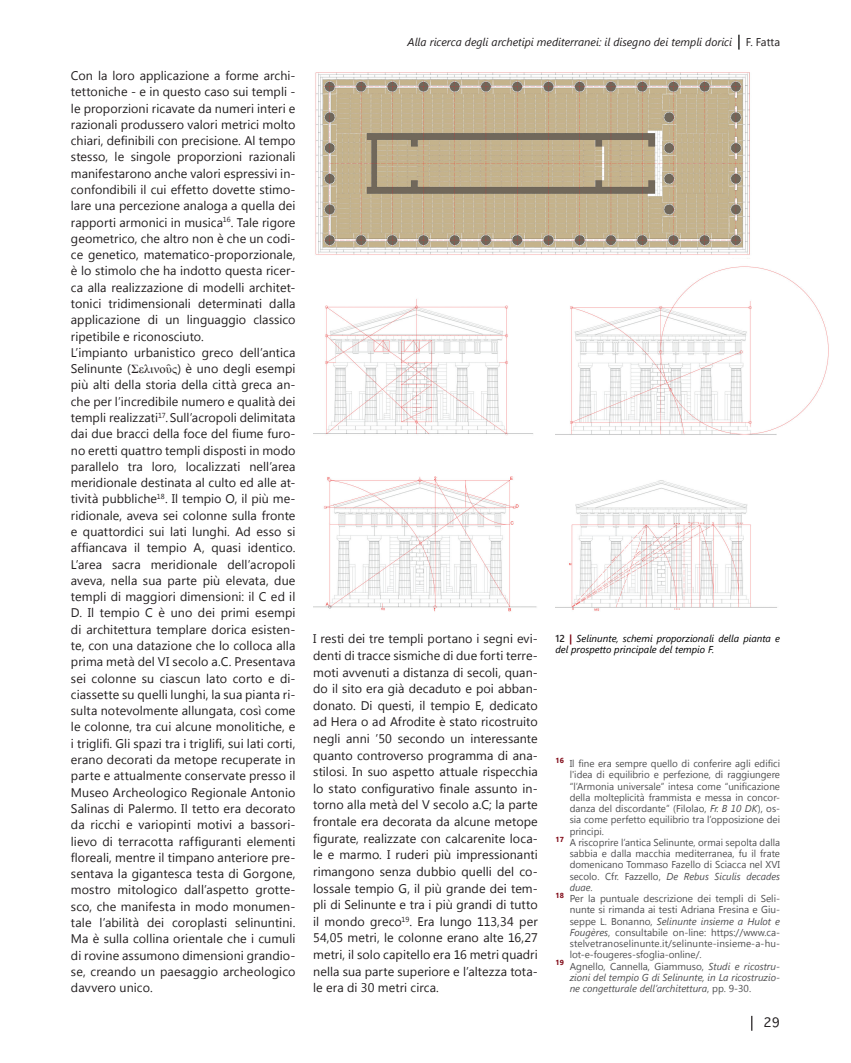
<style>
.page{position:relative;width:851px;height:1063px;background:#fff}
.page>*{position:absolute;margin:0;border:0;box-sizing:border-box;transform-origin:0 0}
.t1{font:12.5px/16.2px "Segoe UI";letter-spacing:.005em;color:#231f20}
.t2{font:12.5px "Sathu";color:#231f20}
.t3{font:italic 11.25px "Segoe UI";color:#231f20}
.t4{font:10px "Segoe UI";color:#505052}
.t5{font:italic 10px "Segoe UI";color:#505052}
.t6{font:italic 10px/11.2px "Segoe UI";color:#000}
.s1{font-family:"IFAO Grec Unicode"}
.s2{font-style:normal}
.s3{font-weight:600;font-style:normal;color:#231f20}
.s4{font-weight:700;font-style:normal;color:#7e0412}
.s5{font-style:italic}
</style>
<div class="page">
<svg style="left:738px;top:35px;width:1px;height:15px"></svg>
<svg style="left:751px;top:1016px;width:1px;height:15px"></svg>
<img style="left:555px;top:266px;width:274px;height:345px">
<img style="left:315px;top:72px;width:435px;height:187px">
<img style="left:313px;top:299px;width:224px;height:313px">
<p class="t1" style="left:71px;top:67px;width:226px">Con la loro applicazione a forme archi&shy;tettoniche - e in questo caso sui templi - le proporzioni ricavate da numeri interi e razionali produssero valori metrici molto chiari, definibili con precisione. Al tempo stesso, le singole proporzioni razionali manifestarono anche valori espressivi in&shy;confondibili il cui effetto dovette stimo&shy;lare una percezione analoga a quella dei rapporti armonici in musica<sup>16</sup>. Tale rigore geometrico, che altro non è che un codi&shy;ce genetico, matematico-proporzionale, è lo stimolo che ha indotto questa ricer&shy;ca alla realizzazione di modelli architet&shy;tonici tridimensionali determinati dalla applicazione di un linguaggio classico ripetibile e riconosciuto.<br>L’impianto urbanistico greco dell’antica Selinunte (<span class="s1">Σελινοῦς</span>) è uno degli esempi più alti della storia della città greca an&shy;che per l’incredibile numero e qualità dei templi realizzati<sup>17</sup>. Sull’acropoli delimitata dai due bracci della foce del fiume furo&shy;no eretti quattro templi disposti in modo parallelo tra loro, localizzati nell’area meridionale destinata al culto ed alle at&shy;tività pubbliche<sup>18</sup>. Il tempio O, il più me&shy;ridionale, aveva sei colonne sulla fronte e quattordici sui lati lunghi. Ad esso si affiancava il tempio A, quasi identico.<br>L’area sacra meridionale dell’acropoli aveva, nella sua parte più elevata, due templi di maggiori dimensioni: il C ed il D. Il tempio C è uno dei primi esempi di architettura templare dorica esisten&shy;te, con una datazione che lo colloca alla prima metà del VI secolo a.C. Presentava sei colonne su ciascun lato corto e di&shy;ciassette su quelli lunghi, la sua pianta ri&shy;sulta notevolmente allungata, così come le colonne, tra cui alcune monolitiche, e i triglifi. Gli spazi tra i triglifi, sui lati corti, erano decorati da metope recuperate in parte e attualmente conservate presso il Museo Archeologico Regionale Antonio Salinas di Palermo. Il tetto era decorato da ricchi e variopinti motivi a bassori&shy;lievo di terracotta raffiguranti elementi floreali, mentre il timpano anteriore pre&shy;sentava la gigantesca testa di Gorgone, mostro mitologico dall’aspetto grotte&shy;sco, che manifesta in modo monumen&shy;tale l’abilità dei coroplasti selinuntini.<br>Ma è sulla collina orientale che i cumuli di rovine assumono dimensioni grandio&shy;se, creando un paesaggio archeologico davvero unico.</p>
<p class="t3" style="left:407px;top:34px;width:374px">Alla ricerca degli archetipi mediterranei: il disegno dei templi dorici <span class="s2">F. Fatta</span></p>
<p class="t1" style="left:313px;top:630px;width:226px;line-height:16.6px;text-align:justify">I resti dei tre templi portano i segni evi&shy;denti di tracce sismiche di due forti terre&shy;moti avvenuti a distanza di secoli, quan&shy;do il sito era già decaduto e poi abban&shy;donato. Di questi, il tempio E, dedicato ad Hera o ad Afrodite è stato ricostruito negli anni ’50 secondo un interessante quanto controverso programma di ana&shy;stilosi. In suo aspetto attuale rispecchia lo stato configurativo finale assunto in&shy;torno alla metà del V secolo a.C; la parte frontale era decorata da alcune metope figurate, realizzate con calcarenite loca&shy;le e marmo. I ruderi più impressionanti rimangono senza dubbio quelli del co&shy;lossale tempio G, il più grande dei tem&shy;pli di Selinunte e tra i più grandi di tutto il mondo greco<sup>19</sup>. Era lungo 113,34 per 54,05 metri, le colonne erano alte 16,27 metri, il solo capitello era 16 metri quadri nella sua parte superiore e l’altezza tota&shy;le era di 30 metri circa.</p>
<p class="t6" style="left:555px;top:632px;width:226px"><span class="s3">12</span> <span class="s4">|</span> Selinunte, schemi proporzionali della pianta e del prospetto principale del tempio F.</p>
<p class="t4" style="left:555px;top:756px;width:226px"><sup>16</sup> Il fine era sempre quello di conferire agli edifici</p>
<p class="t4" style="left:569px;top:768px;width:212px">l'idea di equilibrio e perfezione, di raggiungere</p>
<p class="t4" style="left:569px;top:779px;width:212px">“l’Armonia universale” intesa come “unificazione</p>
<p class="t4" style="left:569px;top:790px;width:212px">della molteplicità frammista e messa in concor-</p>
<p class="t4" style="left:569px;top:801px;width:212px">danza del discordante” (Filolao, <span class="s5">Fr. B 10 DK</span>), os-</p>
<p class="t4" style="left:569px;top:813px;width:212px">sia come perfetto equilibrio tra l’opposizione dei</p>
<p class="t4" style="left:569px;top:824px;width:36px">principi.</p>
<p class="t4" style="left:555px;top:835px;width:226px"><sup>17</sup> A riscoprire l’antica Selinunte, ormai sepolta dalla</p>
<p class="t4" style="left:569px;top:846px;width:212px">sabbia e dalla macchia mediterranea, fu il frate</p>
<p class="t4" style="left:569px;top:858px;width:212px">domenicano Tommaso Fazello di Sciacca nel XVI</p>
<p class="t5" style="left:569px;top:869px;width:212px"><span class="s2">secolo. Cfr. Fazzello,</span> De Rebus Siculis decades</p>
<p class="t5" style="left:569px;top:880px;width:24px">duae<span class="s2">.</span></p>
<p class="t4" style="left:555px;top:891px;width:226px"><sup>18</sup> Per la puntuale descrizione dei templi di Seli-</p>
<p class="t4" style="left:569px;top:903px;width:212px">nunte si rimanda ai testi Adriana Fresina e Giu-</p>
<p class="t5" style="left:569px;top:914px;width:212px"><span class="s2">seppe L. Bonanno,</span> Selinunte insieme a Hulot e</p>
<p class="t4" style="left:569px;top:925px;width:212px"><span class="s5">Fougères</span>, consultabile on-line: https://www.ca-</p>
<p class="t4" style="left:569px;top:936px;width:212px">stelvetranoselinunte.it/selinunte-insieme-a-hu-</p>
<p class="t4" style="left:569px;top:948px;width:133px">lot-e-fougeres-sfoglia-online/.</p>
<p class="t4" style="left:555px;top:959px;width:226px"><sup>19</sup> Agnello, Cannella, Giammuso, <span class="s5">Studi e ricostru-</span></p>
<p class="t5" style="left:569px;top:970px;width:212px">zioni del tempio G di Selinunte, in La ricostruzio-</p>
<p class="t5" style="left:569px;top:981px;width:183px">ne congetturale dell’architettura<span class="s2">, pp. 9-30.</span></p>
<p class="t2" style="left:763px;top:1016px;width:18px">29</p>
</div>
